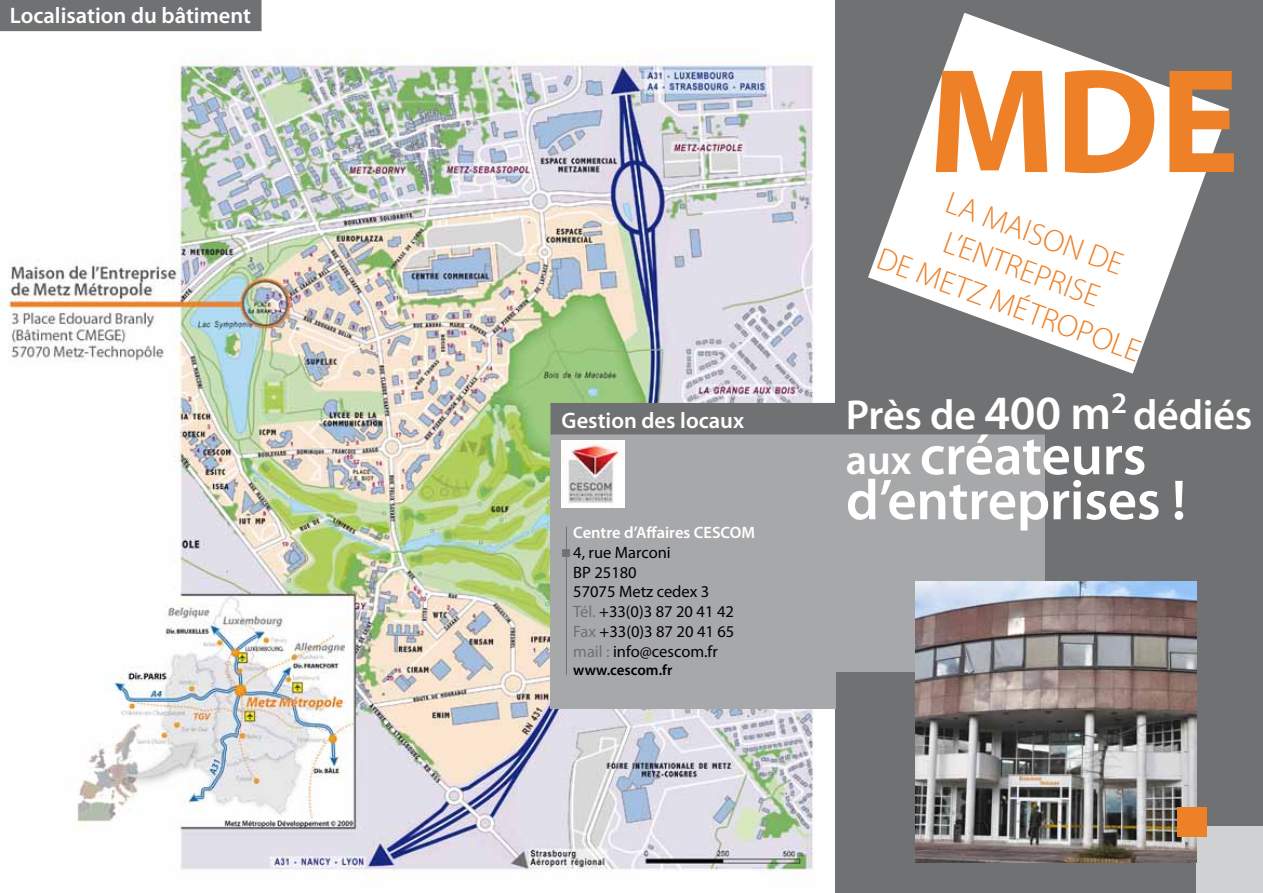
<style>
.page{position:relative;width:1263px;height:893px;background:#fff}
.page>*{position:absolute;margin:0;border:0;box-sizing:border-box;transform-origin:0 0}
.t1{font:700 150px "Myriad Pro";color:#ee8027}
.t2{font:600 57px/45px "Myriad Pro";letter-spacing:-.005em;color:#fff}
.t3{font:600 42px "Myriad Pro";letter-spacing:-.005em;color:#fff}
.t4{font:300 31.5px/37.8px "Myriad Pro";color:#ee8027;text-align:center}
.t5{font:600 22.5px "Myriad Pro";color:#fff}
.t6{font:16.5px/19.8px "Myriad Pro";color:#000}
.t7{font:600 16.5px "Myriad Pro";color:#fff}
.t8{font:600 15px "Myriad Pro";color:#000}
.t9{font:13.5px "Wingdings";color:#707172}
.s1{color:#707172}
.s2{font-size:48px}
.s3{font-size:42px}
</style>
<div class="page">
<img style="left:1px;top:0;width:835px;height:893px">
<div style="left:836px;top:0;width:427px;height:893px;background:#707172"></div>
<div style="left:826px;top:434px;width:219px;height:237px;background:#a7a8aa"></div>
<div style="left:0;top:0;width:261px;height:31px;background:#707172"></div>
<div style="left:550px;top:433px;width:286px;height:276px;background:#a7a8aa"></div>
<div style="left:550px;top:403px;width:713px;height:31px;background:#707172"></div>
<div style="left:1196px;top:827px;width:67px;height:66px;background:#d0d1d2"></div>
<hr style="left:566px;top:527px;width:1px;height:147px;background:#707172">
<img style="left:915px;top:582px;width:281px;height:280px">
<div style="left:1177px;top:807px;width:30px;height:30px;background:#ee8027"></div>
<img style="left:562px;top:441px;width:62px;height:66px">
<svg style="left:868px;top:13px;width:361px;height:361px;fill:#fff"></svg>
<h3 class="t5" style="left:10px;top:3px;width:243px">Localisation du bâtiment</h3>
<h3 class="t5" style="left:562px;top:408px;width:184px">Gestion des locaux</h3>
<p class="t7" style="left:573px;top:523px;width:183px">Centre d’Affaires CESCOM</p>
<p class="t6" style="left:573px;top:543px;width:163px">4, rue Marconi<br>BP 25180<br>57075 Metz cedex 3<br><span class="s1">Tél.</span> +33(0)3 87 20 41 42<br><span class="s1">Fax</span> +33(0)3 87 20 41 65 <span class="s1">mail :</span> info@cescom.fr</p>
<p class="t8" style="left:573px;top:661px;width:101px">www.cescom.fr</p>
<p class="t9" style="left:561px;top:546px;width:12px">■</p>
<h1 class="t1" style="left:928px;top:24px;width:313px">MDE</h1>
<h3 class="t4" style="left:910px;top:169px;width:279px;rotate:20deg">LA MAISON DE<br>L’ENTREPRISE<br>DE METZ MÉTROPOLE</h3>
<h3 class="t3" style="left:846px;top:392px;width:408px">Près de <span class="s2">400 m</span><sup>2</sup> dédiés</h3>
<h2 class="t2" style="left:846px;top:434px;width:342px"><span class="s3">aux</span> créateurs d’entreprises !</h2>
</div>
